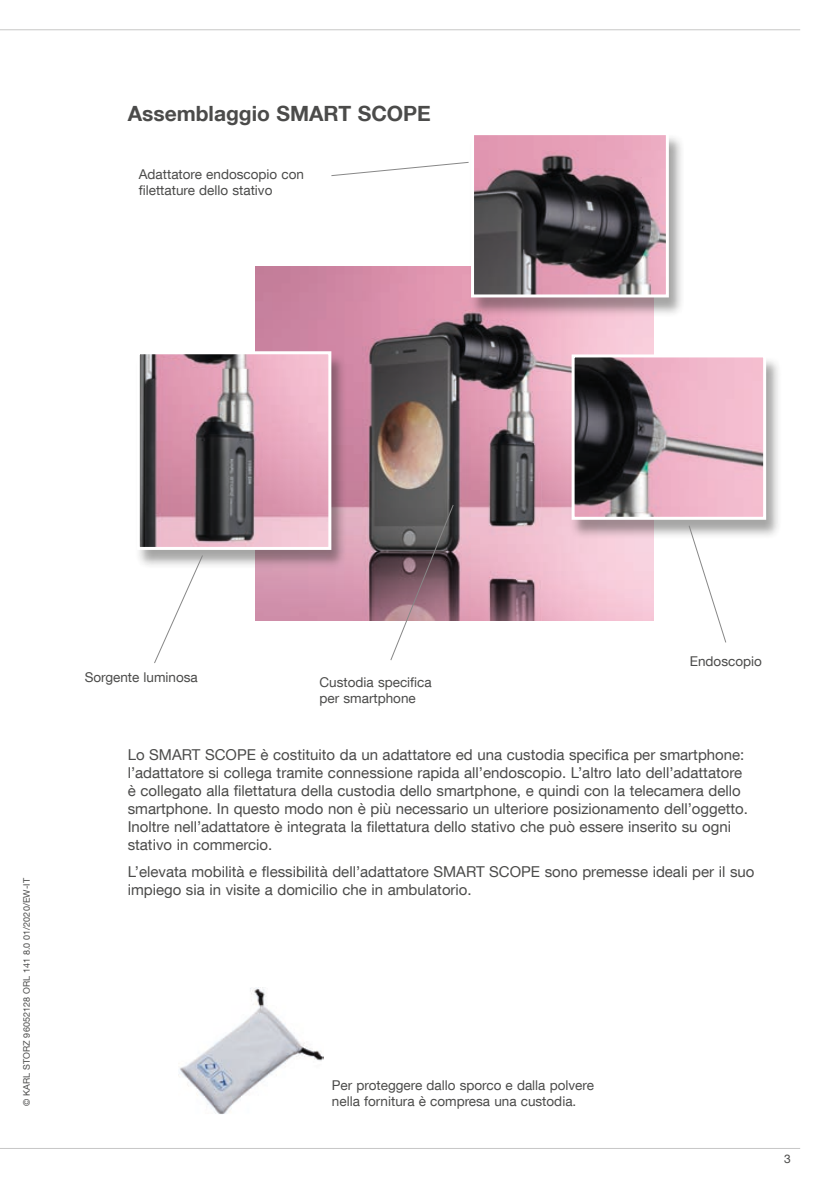
<style>
.page{position:relative;width:830px;height:1191px;background:#fff}
.page>*{position:absolute;margin:0;border:0;box-sizing:border-box;transform-origin:0 0}
.t1{font:700 21px "KS Helvetica Neue";color:#4b4b4a}
.t2{font:15px/18px "KS Helvetica Neue";color:#4b4b4a}
.t3{font:13.5px/16.2px "KS Helvetica Neue";color:#4b4b4a}
.t4{font:12px "KS Helvetica Neue";color:#4b4b4a}
.t5{font:9px "KS Helvetica Neue";letter-spacing:.01em;color:#4b4b4a}
</style>
<div class="page">
<hr style="left:0;top:1148px;width:799px;height:1px;background:#c7c7c6">
<img style="left:178px;top:987px;width:145px;height:127px">
<hr style="left:0;top:29px;width:799px;height:1px;background:#c7c7c6">
<img style="left:256px;top:267px;width:397px;height:354px">
<div style="left:569px;top:355px;width:212px;height:184px;background:#1d1d1b;opacity:.4"></div>
<img style="left:575px;top:358px;width:186px;height:158px">
<div style="left:571px;top:354px;width:194px;height:166px;border:3px solid #fff"></div>
<div style="left:134px;top:352px;width:212px;height:217px;background:#1d1d1b;opacity:.4"></div>
<img style="left:141px;top:355px;width:186px;height:191px">
<div style="left:137px;top:351px;width:194px;height:199px;border:3px solid #fff"></div>
<div style="left:468px;top:133px;width:216px;height:184px;background:#1d1d1b;opacity:.4"></div>
<img style="left:475px;top:136px;width:189px;height:157px">
<div style="left:471px;top:132px;width:197px;height:165px;border:3px solid #fff"></div>
<svg style="left:331px;top:161px;width:138px;height:15px"></svg>
<svg style="left:389px;top:504px;width:65px;height:157px"></svg>
<svg style="left:687px;top:525px;width:39px;height:118px"></svg>
<svg style="left:153px;top:554px;width:50px;height:109px"></svg>
<h1 class="t1" style="left:128px;top:101px;width:304px">Assemblaggio SMART SCOPE</h1>
<p class="t3" style="left:139px;top:166px;width:167px">Adattatore endoscopio con filettature dello stativo</p>
<p class="t5" style="left:21px;top:1106px;width:229px;rotate:-90deg">© KARL STORZ 96052128 ORL 141 8.0 01/2020/EW-IT</p>
<p class="t3" style="left:85px;top:669px;width:115px">Sorgente luminosa</p>
<p class="t3" style="left:319px;top:674px;width:114px">Custodia specifica per smartphone</p>
<p class="t3" style="left:689px;top:652px;width:74px">Endoscopio</p>
<p class="t2" style="left:128px;top:745px;width:621px">Lo SMART SCOPE è costituito da un adattatore ed una custodia specifica per smartphone: l’adattatore si collega tramite connessione rapida all’endoscopio. L’altro lato dell’adattatore è collegato alla filettatura della custodia dello smartphone, e quindi con la telecamera dello smartphone. In questo modo non è più necessario un ulteriore posizionamento dell’oggetto.<br>Inoltre nell’adattatore è integrata la filettatura dello stativo che può essere inserito su ogni stativo in commercio.</p>
<p class="t2" style="left:128px;top:862px;width:628px">L’elevata mobilità e flessibilità dell’adattatore SMART SCOPE sono premesse ideali per il suo impiego sia in visite a domicilio che in ambulatorio.</p>
<p class="t3" style="left:332px;top:1076px;width:263px">Per proteggere dallo sporco e dalla polvere nella fornitura è compresa una custodia.</p>
<p class="t4" style="left:783px;top:1151px;width:8px">3</p>
</div>
